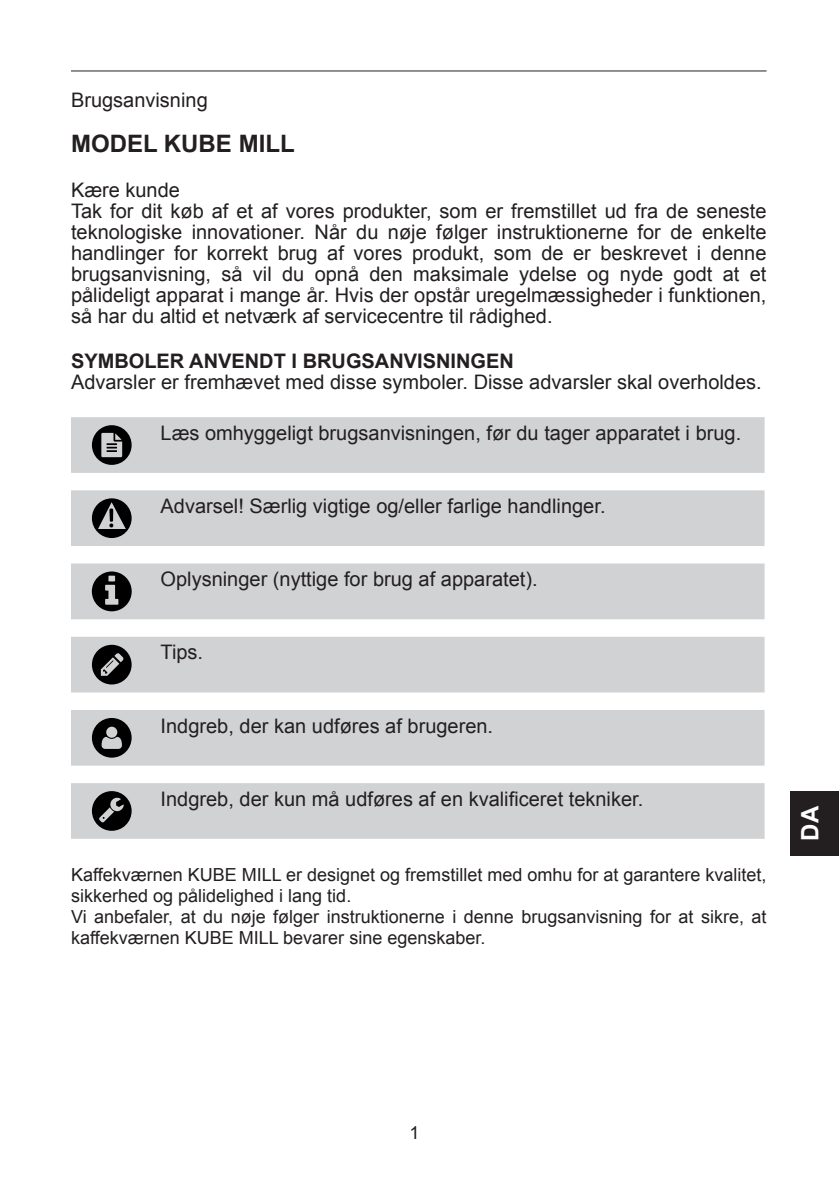
<style>
.page{position:relative;width:839px;height:1190px;background:#fff}
.page>*{position:absolute;margin:0;border:0;box-sizing:border-box;transform-origin:0 0}
.t1{font:700 24px "Arial";color:#231f20}
.t2{font:700 24px "Arial";color:#fff}
.t3{font:20px/21px "Arial";color:#231f20}
.t4{font:700 20px "Arial";color:#231f20}
.t5{font:18px/21px "Arial";color:#231f20}
</style>
<div class="page">
<hr style="left:71px;top:70px;width:695px;height:1px;background:#231f20">
<div style="left:789px;top:791px;width:49px;height:64px;background:#231f20"></div>
<svg style="left:71px;top:417px;width:693px;height:422px;fill:#d1d2d4"></svg>
<svg style="left:92px;top:425px;width:40px;height:40px"></svg>
<svg style="left:92px;top:498px;width:40px;height:40px"></svg>
<svg style="left:92px;top:571px;width:40px;height:40px"></svg>
<svg style="left:92px;top:645px;width:40px;height:39px"></svg>
<svg style="left:92px;top:718px;width:40px;height:39px"></svg>
<svg style="left:92px;top:791px;width:40px;height:40px"></svg>
<p class="t3" style="left:71px;top:90px;width:138px">Brugsanvisning</p>
<p class="t1" style="left:71px;top:128px;width:225px">MODEL KUBE MILL</p>
<p class="t3" style="left:71px;top:180px;width:697px">Kære kunde<br>Tak for dit køb af et af vores produkter, som er fremstillet ud fra de seneste teknologiske innovationer. Når du nøje følger instruktionerne for de enkelte handlinger for korrekt brug af vores produkt, som de er beskrevet i denne brugsanvisning, så vil du opnå den maksimale ydelse og nyde godt at et pålideligt apparat i mange år. Hvis der opstår uregelmæssigheder i funktionen, så har du altid et netværk af servicecentre til rådighed.</p>
<p class="t4" style="left:71px;top:348px;width:42px">SYMBOLE</p>
<p class="t4" style="left:170px;top:348px;width:345px">R ANVENDT I BRUGSANVISNINGEN</p>
<p class="t3" style="left:71px;top:372px;width:692px">Advarsler er fremhævet med disse symboler. Disse advarsler skal overholdes.</p>
<p class="t3" style="left:160px;top:422px;width:582px">Læs omhyggeligt brugsanvisningen, før du tager apparatet i brug.</p>
<p class="t3" style="left:160px;top:495px;width:446px">Advarsel! Særlig vigtige og/eller farlige handlinger.</p>
<p class="t3" style="left:160px;top:569px;width:378px">Oplysninger (nyttige for brug af apparatet).</p>
<p class="t3" style="left:160px;top:642px;width:44px">Tips.</p>
<p class="t3" style="left:160px;top:715px;width:334px">Indgreb, der kan udføres af brugeren.</p>
<p class="t3" style="left:160px;top:788px;width:484px">Indgreb, der kun må udføres af en kvalificeret tekniker.</p>
<p class="t5" style="left:71px;top:864px;width:697px">Kaffekværnen KUBE MILL er designet og fremstillet med omhu for at garantere kvalitet, sikkerhed og pålidelighed i lang tid.<br>Vi anbefaler, at du nøje følger instruktionerne i denne brugsanvisning for at sikre, at kaffekværnen KUBE MILL bevarer sine egenskaber.</p>
<p class="t2" style="left:794px;top:840px;width:36px;rotate:-90deg">DA</p>
<p class="t5" style="left:409px;top:1122px;width:12px">1</p>
</div>
